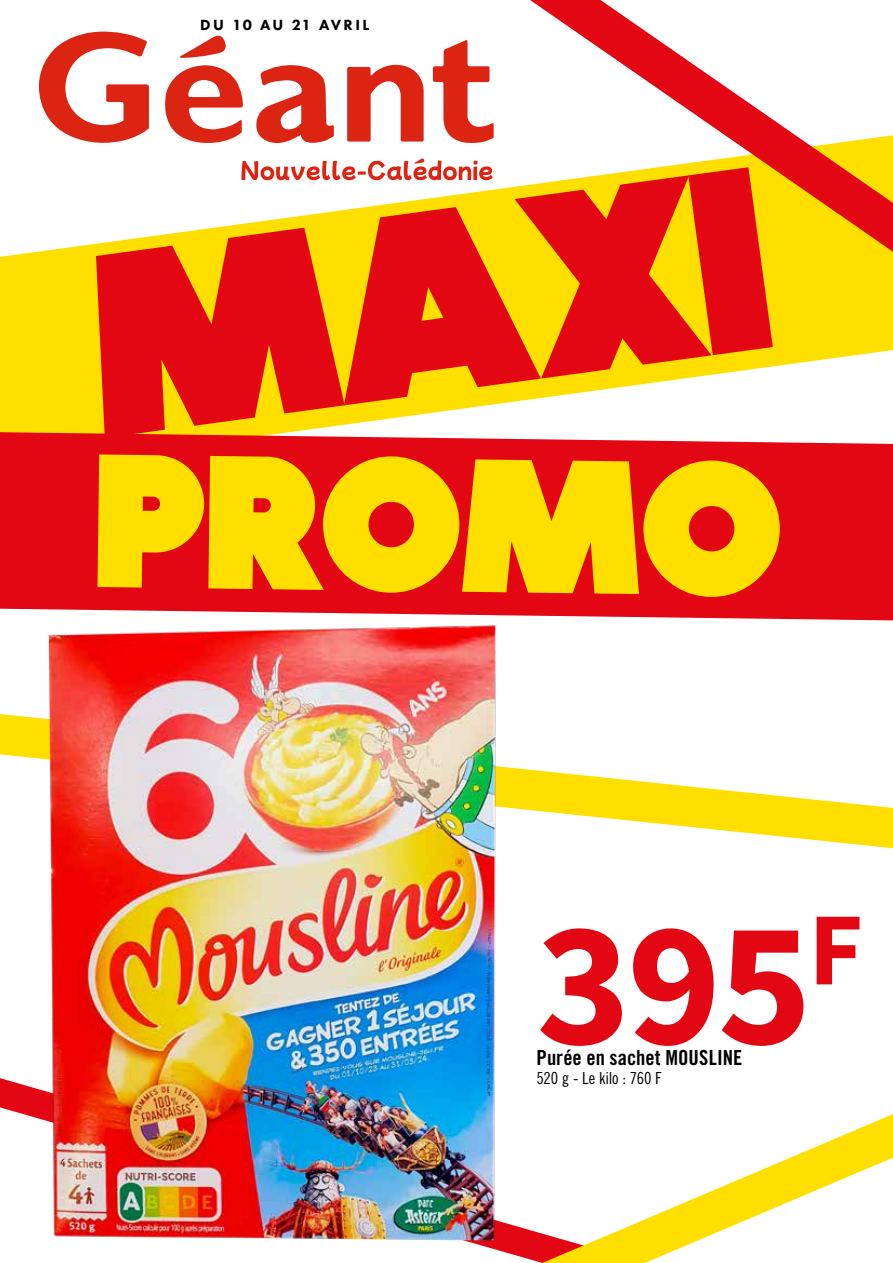
<style>
.page{position:relative;width:893px;height:1263px;background:#fff}
.page>*{position:absolute;margin:0;border:0;box-sizing:border-box;transform-origin:0 0}
.t1{font:259.2px "Colombo Sans Font";color:#e30613}
.t2{font:189.3px "Colombo Sans Font";color:#ffdf00}
.t3{font:178.35px "Source Sans Variable";color:#e30613}
.t4{font:20.85px "Trade Gothic LT Std Bd Cn 20";color:#000}
.t5{font:16.65px "Trade Gothic LT Std Cn 18";letter-spacing:-.01em;color:#000}
.t6{font:800 15.3px "Futura PT";letter-spacing:.15em;color:#000}
</style>
<div class="page">
<svg style="left:0;top:1078px;width:36px;height:40px"></svg>
<svg style="left:0;top:714px;width:893px;height:135px"></svg>
<svg style="left:0;top:180px;width:893px;height:252px;fill:#ffdf00"></svg>
<div style="left:0;top:432px;width:893px;height:189px;background:#e30613"></div>
<svg style="left:39px;top:31px;width:110px;height:112px"></svg>
<svg style="left:179px;top:35px;width:47px;height:23px"></svg>
<svg style="left:165px;top:65px;width:78px;height:78px"></svg>
<svg style="left:256px;top:65px;width:71px;height:79px"></svg>
<svg style="left:241px;top:160px;width:86px;height:20px"></svg>
<svg style="left:504px;top:1114px;width:389px;height:149px"></svg>
<svg style="left:327px;top:0;width:566px;height:308px"></svg>
<img style="left:36px;top:596px;width:520px;height:656px">
<p class="t6" style="left:200px;top:15px;width:171px">DU 10 AU 21 AVRIL</p>
<h1 class="t1" style="left:68px;top:210px;width:686px;rotate:-8deg">MAXI</h1>
<h2 class="t2" style="left:97px;top:416px;width:691px;rotate:1deg">PROMO</h2>
<h3 class="t3" style="left:536px;top:877px;width:328px">395<sup>F</sup></h3>
<p class="t4" style="left:536px;top:1045px;width:207px">Purée en sachet MOUSLINE</p>
<p class="t5" style="left:536px;top:1068px;width:127px">520 g - Le kilo : 760 F</p>
</div>
